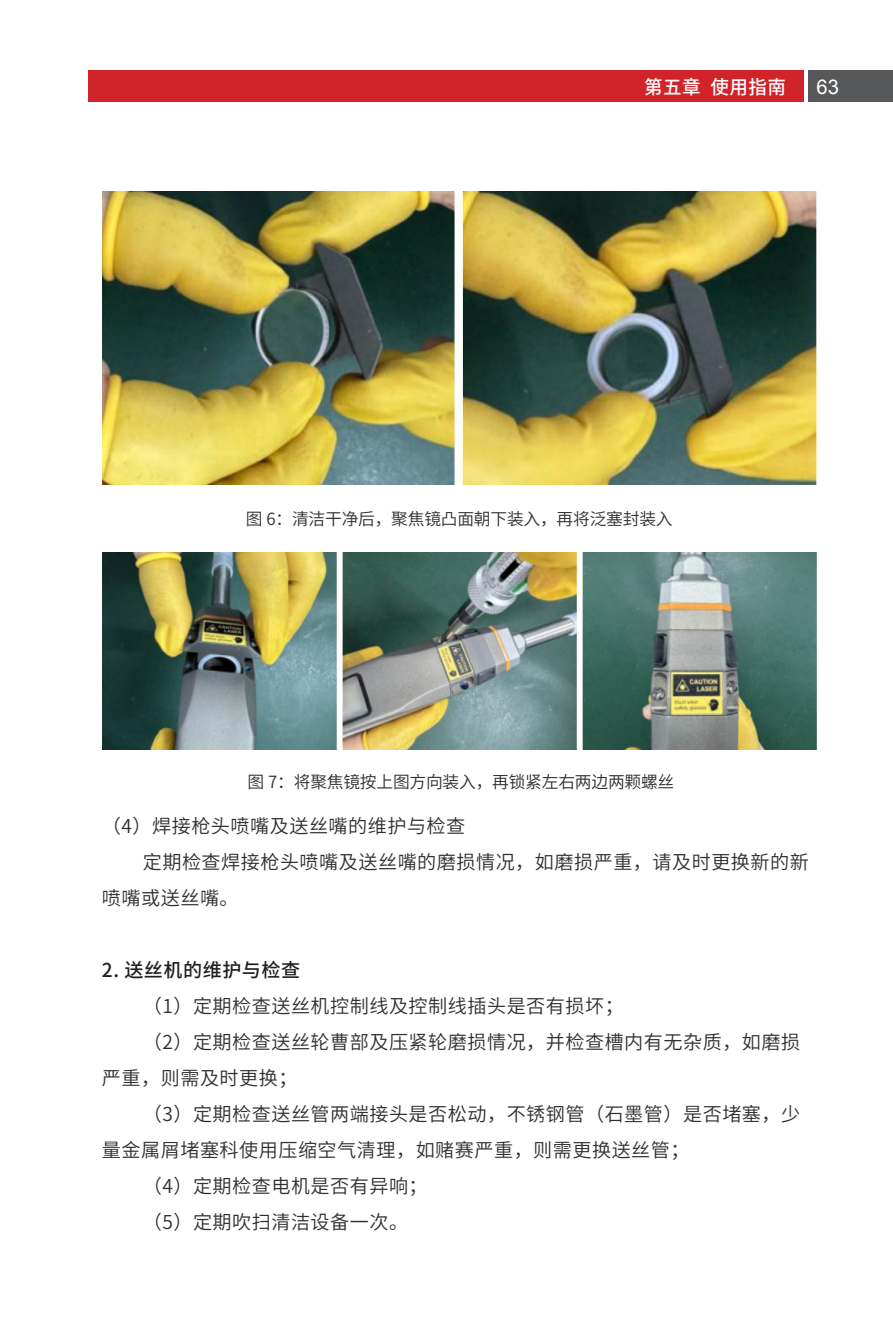
<style>
.page{position:relative;width:893px;height:1340px;background:#fff}
.page>*{position:absolute;margin:0;border:0;box-sizing:border-box;transform-origin:0 0}
.t1{font:20.25px "Arial";color:#fff}
.注解文字{font:19.12px/36px "Source Han Sans SC";letter-spacing:.025em;color:#312f30}
.注解文字-2{font:500 19.12px "Source Han Sans SC";letter-spacing:.025em;color:#231f20}
.t2{font:500 19.12px "Source Han Sans SC";letter-spacing:.025em;color:#fff}
._1-正文{font:16.88px "Source Han Sans SC";letter-spacing:-.015em;color:#312f30}
</style>
<div class="page">
<div style="left:88px;top:70px;width:716px;height:32px;background:#d1232a"></div>
<div style="left:809px;top:70px;width:84px;height:32px;background:#57585a"></div>
<img style="left:102px;top:191px;width:716px;height:293px">
<img style="left:102px;top:552px;width:716px;height:197px">
<p class="t2" style="left:644px;top:76px;width:143px">第五章 使用指南</p>
<p class="t1" style="left:817px;top:73px;width:24px">63</p>
<p class="_1-正文" style="left:246px;top:509px;width:428px">图 6：清洁干净后，聚焦镜凸面朝下装入，再将泛塞封装入</p>
<p class="_1-正文" style="left:248px;top:772px;width:428px">图 7：将聚焦镜按上图方向装入，再锁紧左右两边两颗螺丝</p>
<p class="注解文字" style="left:102px;top:808px;width:365px">（4）焊接枪头喷嘴及送丝嘴的维护与检查</p>
<p class="注解文字" style="left:102px;top:844px;width:708px;text-indent:41px">定期检查焊接枪头喷嘴及送丝嘴的磨损情况，如磨损严重，请及时更换新的新喷嘴或送丝嘴。</p>
<p class="注解文字-2" style="left:102px;top:959px;width:200px">2. 送丝机的维护与检查</p>
<p class="注解文字" style="left:143px;top:988px;width:482px">（1）定期检查送丝机控制线及控制线插头是否有损坏；</p>
<p class="注解文字" style="left:102px;top:1024px;width:700px;text-indent:41px">（2）定期检查送丝轮曹部及压紧轮磨损情况，并检查槽内有无杂质，如磨损严重，则需及时更换；</p>
<p class="注解文字" style="left:102px;top:1096px;width:700px;text-indent:41px">（3）定期检查送丝管两端接头是否松动，不锈钢管（石墨管）是否堵塞，少量金属屑堵塞科使用压缩空气清理，如赌赛严重，则需更换送丝管；</p>
<p class="注解文字" style="left:143px;top:1168px;width:286px">（4）定期检查电机是否有异响；</p>
<p class="注解文字" style="left:143px;top:1204px;width:267px">（5）定期吹扫清洁设备一次。</p>
</div>
